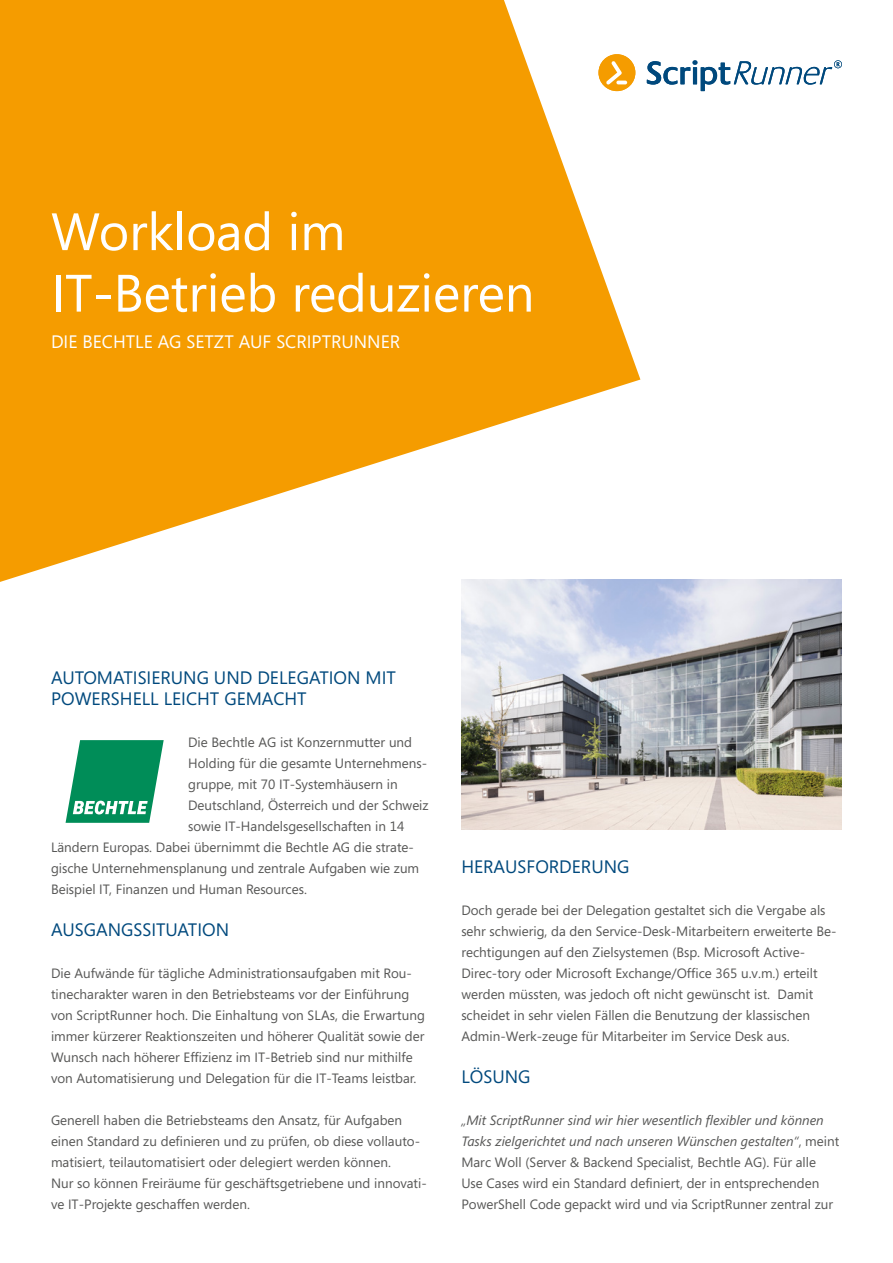
<style>
.page{position:relative;width:893px;height:1263px;background:#fff}
.page>*{position:absolute;margin:0;border:0;box-sizing:border-box;transform-origin:0 0}
.Überschrift_Titel{font:52.5px/61.5px "Segoe";color:#fff}
.Überschrift_Text{font:18px/21px "Segoe";color:#00497d}
.Fließtext{font:18px "Segoe";color:#00497d}
.Überschrift_Titel-2{font:18px "Segoe";color:#fff}
.Fließtext-2{font:13.5px/21px "Segoe";color:#575756}
.s1{font-style:italic}
</style>
<div class="page">
<svg style="left:647px;top:60px;width:195px;height:31px"></svg>
<svg style="left:0;top:0;width:640px;height:582px;fill:#f59c00"></svg>
<img style="left:461px;top:580px;width:381px;height:250px">
<svg style="left:66px;top:740px;width:98px;height:83px"></svg>
<p class="Überschrift_Titel" style="left:51px;top:199px;width:485px">Workload im<br>IT-Betrieb reduzieren</p>
<p class="Überschrift_Titel-2" style="left:51px;top:329px;width:351px">DIE BECHTLE AG SETZT AUF SCRIPTRUNNER</p>
<p class="Überschrift_Text" style="left:51px;top:667px;width:346px">AUTOMATISIERUNG UND DELEGATION MIT<br>POWERSHELL LEICHT GEMACHT</p>
<p class="Fließtext-2" style="left:188px;top:731px;width:226px">Die Bechtle AG ist Konzernmutter und</p>
<p class="Fließtext-2" style="left:188px;top:752px;width:240px">Holding für die gesamte Unternehmens-</p>
<p class="Fließtext-2" style="left:188px;top:773px;width:211px">gruppe, mit 70 IT-Systemhäusern in</p>
<p class="Fließtext-2" style="left:188px;top:794px;width:242px">Deutschland, Österreich und der Schweiz</p>
<p class="Fließtext-2" style="left:188px;top:815px;width:218px">sowie IT-Handelsgesellschaften in 14</p>
<p class="Fließtext-2" style="left:51px;top:836px;width:364px">Ländern Europas. Dabei übernimmt die Bechtle AG die strate-</p>
<p class="Fließtext-2" style="left:51px;top:857px;width:370px">gische Unternehmensplanung und zentrale Aufgaben wie zum</p>
<p class="Fließtext-2" style="left:51px;top:878px;width:257px">Beispiel IT, Finanzen und Human Resources.</p>
<p class="Fließtext" style="left:51px;top:917px;width:180px">AUSGANGSSITUATION</p>
<p class="Fließtext-2" style="left:51px;top:962px;width:375px">Die Aufwände für tägliche Administrationsaufgaben mit Rou&shy;tinecharakter waren in den Betriebsteams vor der Einführung von ScriptRunner hoch. Die Einhaltung von SLAs, die Erwartung immer kürzerer Reaktionszeiten und höherer Qualität sowie der Wunsch nach höherer Effizienz im IT-Betrieb sind nur mithilfe von Automatisierung und Delegation für die IT-Teams leistbar.</p>
<p class="Fließtext-2" style="left:51px;top:1109px;width:371px">Generell haben die Betriebsteams den Ansatz, für Aufgaben einen Standard zu definieren und zu prüfen, ob diese vollauto&shy;matisiert, teilautomatisiert oder delegiert werden können.</p>
<p class="Fließtext-2" style="left:51px;top:1172px;width:377px">Nur so können Freiräume für geschäftsgetriebene und innovati&shy;ve IT-Projekte geschaffen werden.</p>
<p class="Fließtext" style="left:461px;top:854px;width:170px">HERAUSFORDERUNG</p>
<p class="Fließtext-2" style="left:461px;top:899px;width:377px">Doch gerade bei der Delegation gestaltet sich die Vergabe als sehr schwierig, da den Service-Desk-Mitarbeitern erweiterte Be&shy;rechtigungen auf den Zielsystemen (Bsp. Microsoft Active-Direc-tory oder Microsoft Exchange/Office 365 u.v.m.) erteilt werden müssten, was jedoch oft nicht gewünscht ist. Damit scheidet in sehr vielen Fällen die Benutzung der klassischen Admin-Werk-zeuge für Mitarbeiter im Service Desk aus.</p>
<p class="Fließtext" style="left:461px;top:1064px;width:71px">LÖSUNG</p>
<p class="Fließtext-2" style="left:461px;top:1109px;width:379px"><span class="s1">„Mit ScriptRunner sind wir hier wesentlich flexibler und können Tasks zielgerichtet und nach unseren Wünschen gestalten“</span>, meint Marc Woll (Server &amp; Backend Specialist, Bechtle AG). Für alle Use Cases wird ein Standard definiert, der in entsprechenden PowerShell Code gepackt wird und via ScriptRunner zentral zur</p>
</div>
